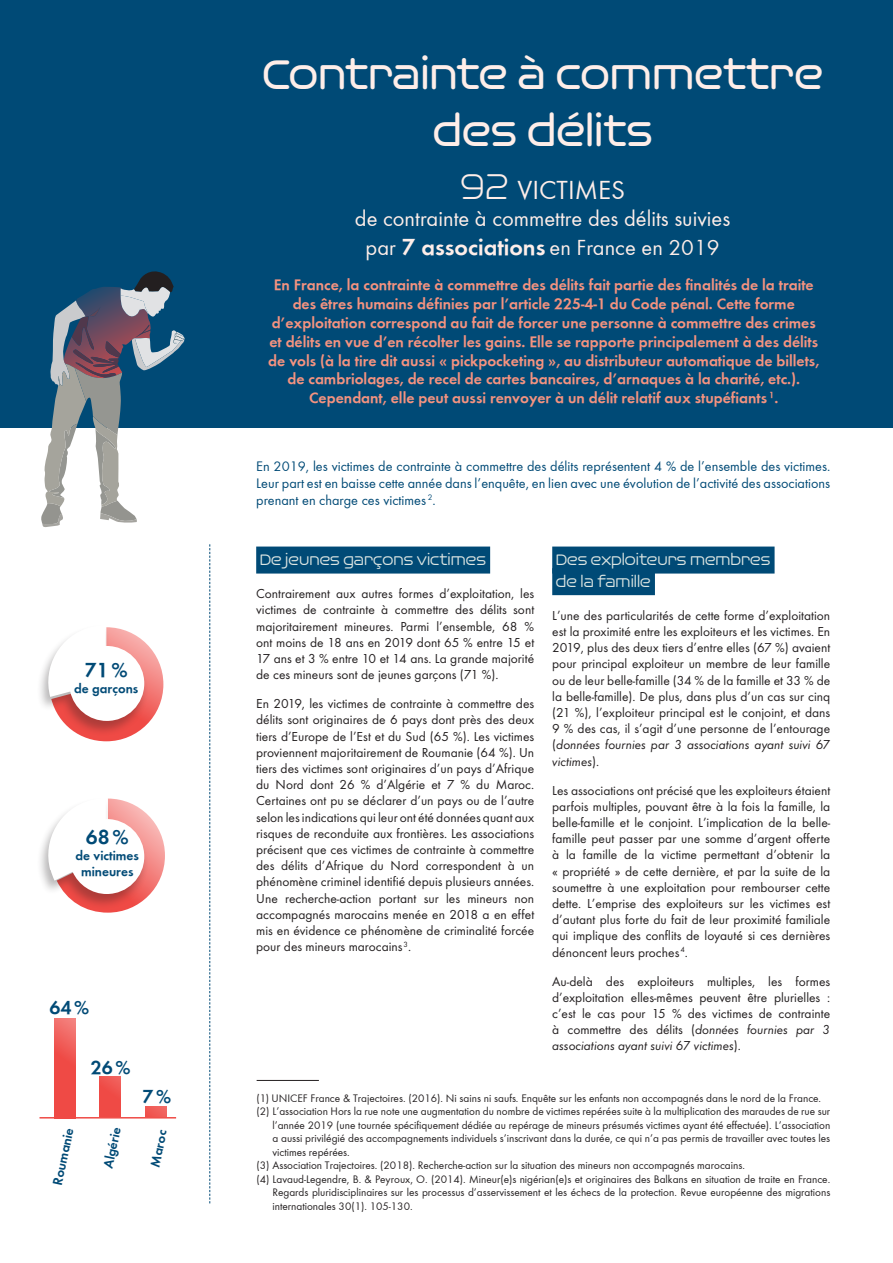
<style>
.page{position:relative;width:893px;height:1263px;background:#fff}
.page>*{position:absolute;margin:0;border:0;box-sizing:border-box;transform-origin:0 0}
.t1{font:600 45px/57.6px "Omnium Wide";color:#feeee9;text-align:center}
.t2{font:27px "Function";color:#feeee9}
.t3{font:22.5px/28.8px "Function";color:#feeee9;text-align:center}
.t4{font:700 21px "Function";color:#004a76}
.t5{font:700 19.5px "Function";color:#004a76}
.t6{font:500 16.5px/21.6px "Omnium Wide";color:#dce5e2}
.t7{font:700 15.75px/18.9px "Function";color:#f59380;text-align:center}
.t8{font:14.25px/17.1px "Function";color:#004a76;text-align:justify}
.t9{font:13.5px/16.2px "Function";color:#231f20;text-align:justify}
.t10{font:700 13.5px/16.2px "Function";color:#004a76;text-align:center}
.t11{font:11.25px "Function";color:#231f20}
.s1{font-family:"Omnium Wide";font-weight:300;font-size:39px}
.s2{font-weight:700;font-size:24px}
.s3{font-style:italic}
</style>
<div class="page">
<div style="left:256px;top:546px;width:234px;height:27px;background:#004a76"></div>
<div style="left:552px;top:546px;width:223px;height:27px;background:#004a76"></div>
<div style="left:552px;top:568px;width:103px;height:27px;background:#004a76"></div>
<div style="left:0;top:0;width:893px;height:427px;background:#004a76"></div>
<svg style="left:209px;top:544px;width:1px;height:659px"></svg>
<hr style="left:257px;top:1080px;width:62px;height:1px;background:#231f20">
<svg style="left:41px;top:271px;width:144px;height:256px"></svg>
<hr style="left:40px;top:1117px;width:136px;height:1px;background:#ef4a45">
<svg style="left:42px;top:627px;width:121px;height:114px"></svg>
<svg style="left:42px;top:798px;width:123px;height:115px"></svg>
<div style="left:146px;top:1106px;width:21px;height:11px;background:#f05d59"></div>
<div style="left:99px;top:1076px;width:21px;height:41px;background:linear-gradient(to bottom,#f05752,#ef4540)"></div>
<svg style="left:54px;top:1018px;width:22px;height:99px;background:#ef5550"></svg>
<h3 class="t4" style="left:85px;top:657px;width:44px">71%</h3>
<p class="t10" style="left:74px;top:680px;width:66px">de garçons</p>
<h3 class="t4" style="left:86px;top:824px;width:44px">68%</h3>
<p class="t10" style="left:76px;top:847px;width:65px">de victimes mineures</p>
<h3 class="t5" style="left:49px;top:996px;width:41px">64%</h3>
<h3 class="t5" style="left:91px;top:1056px;width:41px">26%</h3>
<h3 class="t5" style="left:143px;top:1085px;width:30px">7%</h3>
<p class="t10" style="left:49px;top:1183px;width:60px;rotate:-78deg">Roumanie</p>
<p class="t10" style="left:100px;top:1167px;width:43px;rotate:-78deg">Algérie</p>
<p class="t10" style="left:147px;top:1165px;width:39px;rotate:-78deg">Maroc</p>
<h1 class="t1" style="left:262px;top:45px;width:562px">Contrainte à commettre des délits</h1>
<h2 class="t2" style="left:460px;top:175px;width:166px"><span class="s1">92</span> VICTIMES</h2>
<h3 class="t3" style="left:355px;top:205px;width:377px">de contrainte à commettre des délits suivies par <span class="s2">7 associations</span> en France en 2019</h3>
<p class="t7" style="left:268px;top:275px;width:552px">En France, la contrainte à commettre des délits fait partie des finalités de la traite des êtres humains définies par l’article 225-4-1 du Code pénal. Cette forme d’exploitation correspond au fait de forcer une personne à commettre des crimes et délits en vue d’en récolter les gains. Elle se rapporte principalement à des délits de vols (à la tire dit aussi « pickpocketing », au distributeur automatique de billets, de cambriolages, de recel de cartes bancaires, d’arnaques à la charité, etc.).<br>Cependant, elle peut aussi renvoyer à un délit relatif aux stupéfiants <sup>1</sup>.</p>
<p class="t8" style="left:256px;top:457px;width:576px">En 2019, les victimes de contrainte à commettre des délits représentent 4 % de l’ensemble des victimes.<br>Leur part est en baisse cette année dans l’enquête, en lien avec une évolution de l’activité des associations prenant en charge ces victimes <sup>2</sup>.</p>
<p class="t6" style="left:260px;top:549px;width:228px">De jeunes garçons victimes</p>
<p class="t9" style="left:256px;top:586px;width:280px">Contrairement aux autres formes d’exploitation, les victimes de contrainte à commettre des délits sont majoritairement mineures. Parmi l’ensemble, 68 % ont moins de 18 ans en 2019 dont 65 % entre 15 et 17 ans et 3 % entre 10 et 14 ans. La grande majorité de ces mineurs sont de jeunes garçons (71 %).</p>
<p class="t9" style="left:256px;top:696px;width:280px">En 2019, les victimes de contrainte à commettre des délits sont originaires de 6 pays dont près des deux tiers d’Europe de l’Est et du Sud (65 %). Les victimes proviennent majoritairement de Roumanie (64 %). Un tiers des victimes sont originaires d’un pays d’Afrique du Nord dont 26 % d’Algérie et 7 % du Maroc.<br>Certaines ont pu se déclarer d’un pays ou de l’autre selon les indications qui leur ont été données quant aux risques de reconduite aux frontières. Les associations précisent que ces victimes de contrainte à commettre des délits d’Afrique du Nord correspondent à un phénomène criminel identifié depuis plusieurs années.<br>Une recherche-action portant sur les mineurs non accompagnés marocains menée en 2018 a en effet mis en évidence ce phénomène de criminalité forcée pour des mineurs marocains<sup>3</sup>.</p>
<p class="t6" style="left:556px;top:549px;width:216px">Des exploiteurs membres de la famille</p>
<p class="t9" style="left:552px;top:607px;width:280px">L’une des particularités de cette forme d’exploitation est la proximité entre les exploiteurs et les victimes. En 2019, plus des deux tiers d’entre elles (67 %) avaient pour principal exploiteur un membre de leur famille ou de leur belle-famille (34 % de la famille et 33 % de la belle-famille). De plus, dans plus d’un cas sur cinq (21 %), l’exploiteur principal est le conjoint, et dans 9 % des cas, il s’agit d’une personne de l’entourage (<span class="s3">données fournies par 3 associations ayant suivi 67 victimes</span>).</p>
<p class="t9" style="left:552px;top:782px;width:280px">Les associations ont précisé que les exploiteurs étaient parfois multiples, pouvant être à la fois la famille, la belle-famille et le conjoint. L’implication de la belle&shy;famille peut passer par une somme d’argent offerte à la famille de la victime permettant d’obtenir la « propriété » de cette dernière, et par la suite de la soumettre à une exploitation pour rembourser cette dette. L’emprise des exploiteurs sur les victimes est d’autant plus forte du fait de leur proximité familiale qui implique des conflits de loyauté si ces dernières dénoncent leurs proches<sup>4</sup>.</p>
<p class="t9" style="left:552px;top:973px;width:280px">Au-delà des exploiteurs multiples, les formes d’exploitation elles-mêmes peuvent être plurielles : c’est le cas pour 15 % des victimes de contrainte à commettre des délits (<span class="s3">données fournies par 3 associations ayant suivi 67 victimes</span>).</p>
<p class="t11" style="left:257px;top:1091px;width:566px">(1) UNICEF France &amp; Trajectoires. (2016). Ni sains ni saufs. Enquête sur les enfants non accompagnés dans le nord de la France.</p>
<p class="t11" style="left:257px;top:1105px;width:575px">(2) L’association Hors la rue note une augmentation du nombre de victimes repérées suite à la multiplication des maraudes de rue sur</p>
<p class="t11" style="left:272px;top:1118px;width:559px">l’année 2019 (une tournée spécifiquement dédiée au repérage de mineurs présumés victimes ayant été effectuée). L’association</p>
<p class="t11" style="left:272px;top:1132px;width:559px">a aussi privilégié des accompagnements individuels s’inscrivant dans la durée, ce qui n’a pas permis de travailler avec toutes les</p>
<p class="t11" style="left:272px;top:1145px;width:79px">victimes repérées.</p>
<p class="t11" style="left:257px;top:1159px;width:490px">(3) Association Trajectoires. (2018). Recherche-action sur la situation des mineurs non accompagnés marocains.</p>
<p class="t11" style="left:257px;top:1172px;width:575px">(4) Lavaud-Legendre, B. &amp; Peyroux, O. (2014). Mineur(e)s nigérian(e)s et originaires des Balkans en situation de traite en France.</p>
<p class="t11" style="left:272px;top:1186px;width:559px">Regards pluridisciplinaires sur les processus d’asservissement et les échecs de la protection. Revue européenne des migrations</p>
<p class="t11" style="left:272px;top:1199px;width:142px">internationales 30(1). 105-130.</p>
</div>
